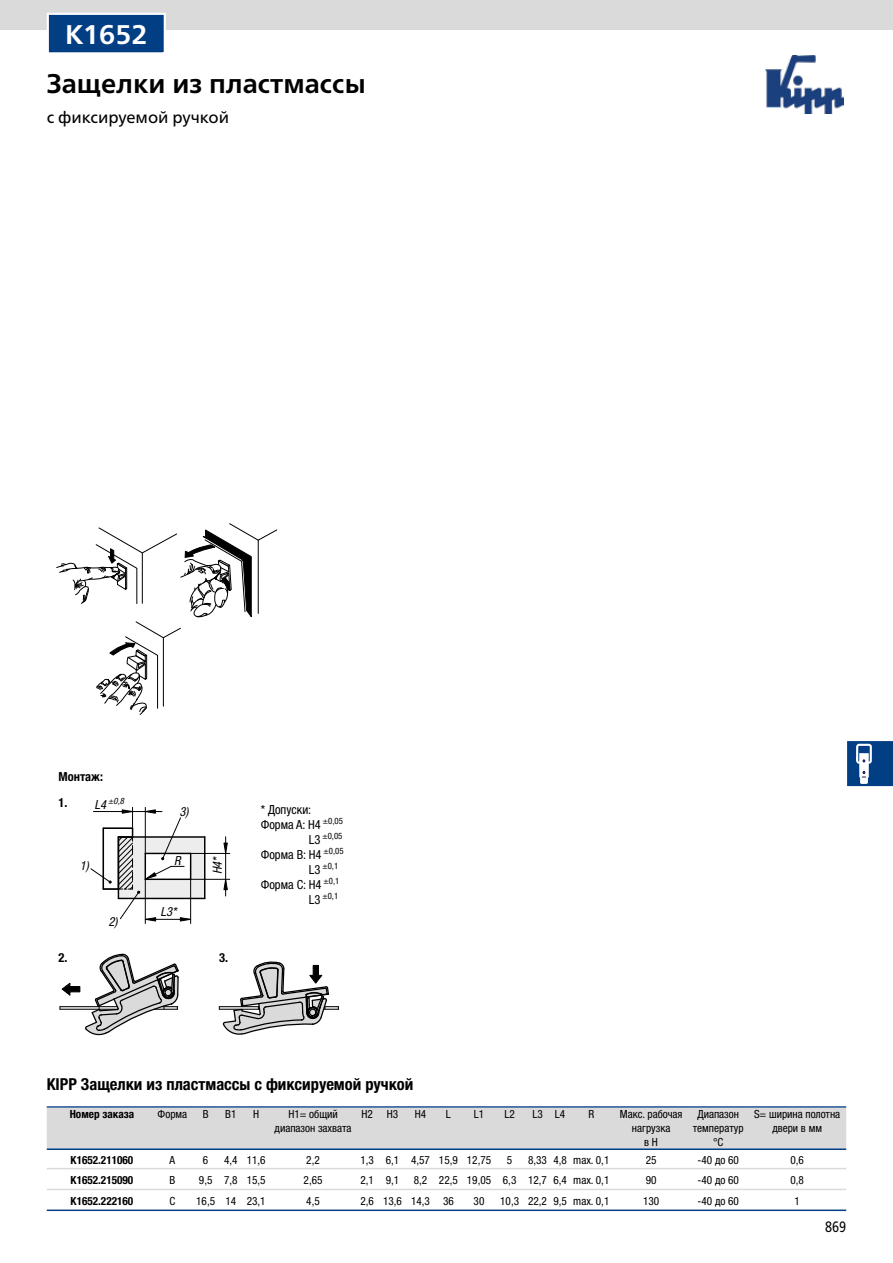
<style>
.page{position:relative;width:893px;height:1263px;background:#fff}
.page>*{position:absolute;margin:0;border:0;box-sizing:border-box;transform-origin:0 0}
.t1{font:700 27px "Frutiger Neue LTW1 G";color:#000}
.t2{font:700 27px "Frutiger Neue LTW1 G";color:#fff}
.t3{font:700 condensed 16.5px "Helvetica Neue LTW1 G";color:#000}
.t4{font:16.5px "Frutiger Neue LTW1 G";color:#000}
.t5{font:15px "Frutiger Neue LTW1 G";color:#000;scale:.81 1}
.t6{font:condensed 12.6px/15px "Helvetica Neue LTW1 G";color:#000}
.t7{font:italic condensed 12.6px "Helvetica Neue LTW1 G";color:#000}
.t8{font:700 condensed 12.6px "Helvetica Neue LTW1 G";color:#000}
.t9{font:condensed 11.25px "Helvetica Neue LTW1 G";color:#000}
.t10{font:700 condensed 11.25px "Helvetica Neue LTW1 G";color:#000}
.t11{font:condensed 8.7px "Helvetica Neue LTW1 G";color:#000}
.t12{font:italic condensed 8.7px "Helvetica Neue LTW1 G";color:#000}
.s1{font-size:12.6px}
</style>
<div class="page">
<img style="left:765px;top:55px;width:79px;height:58px">
<div style="left:0;top:0;width:893px;height:30px;background:#dadada"></div>
<svg style="left:847px;top:741px;width:46px;height:46px;background:#34639b"></svg>
<svg style="left:223px;top:874px;width:5px;height:16px"></svg>
<svg style="left:223px;top:842px;width:5px;height:16px"></svg>
<svg style="left:60px;top:953px;width:119px;height:83px"></svg>
<svg style="left:219px;top:961px;width:120px;height:74px"></svg>
<hr style="left:191px;top:853px;width:39px;height:1px;background:#000">
<hr style="left:191px;top:879px;width:39px;height:1px;background:#000">
<hr style="left:225px;top:837px;width:1px;height:59px;background:#000">
<hr style="left:190px;top:879px;width:1px;height:44px;background:#000">
<hr style="left:145px;top:879px;width:1px;height:44px;background:#000">
<svg style="left:90px;top:807px;width:115px;height:115px"></svg>
<svg style="left:56px;top:523px;width:222px;height:192px"></svg>
<div style="left:48px;top:14px;width:117px;height:39px;background:#023e84"></div>
<div style="left:47px;top:13px;width:119px;height:41px;border:2px solid #fff"></div>
<hr style="left:47px;top:1106px;width:799px;height:2px;background:#023e84">
<div style="left:47px;top:1108px;width:799px;height:41px;background:#dadada"></div>
<hr style="left:47px;top:1148px;width:799px;height:2px;background:#023e84">
<hr style="left:47px;top:1168px;width:799px;height:1px;background:#dadada">
<hr style="left:47px;top:1189px;width:799px;height:1px;background:#dadada">
<hr style="left:47px;top:1209px;width:799px;height:2px;background:#023e84">
<h1 class="t2" style="left:65px;top:18px;width:84px">K1652</h1>
<h1 class="t1" style="left:47px;top:67px;width:320px">Защелки из пластмассы</h1>
<h2 class="t4" style="left:47px;top:105px;width:184px">с фиксируемой ручкой</h2>
<p class="t8" style="left:59px;top:768px;width:46px">Монтаж:</p>
<p class="t8" style="left:59px;top:795px;width:11px">1.</p>
<p class="t12" style="left:95px;top:795px;width:31px"><span class="s1">L4</span> ±0,8</p>
<p class="t7" style="left:80px;top:859px;width:11px">1)</p>
<p class="t7" style="left:108px;top:914px;width:11px">2)</p>
<p class="t7" style="left:179px;top:804px;width:11px">3)</p>
<p class="t7" style="left:174px;top:853px;width:8px">R</p>
<p class="t7" style="left:160px;top:905px;width:17px">L3*</p>
<p class="t7" style="left:210px;top:874px;width:20px;rotate:-90deg">H4*</p>
<p class="t8" style="left:59px;top:950px;width:11px">2.</p>
<p class="t8" style="left:219px;top:950px;width:11px">3.</p>
<p class="t6" style="left:261px;top:802px;width:84px">* Допуски:<br>Форма A: H4 <sup>±0,05</sup></p>
<p class="t11" style="left:309px;top:830px;width:35px"><span class="s1">L3</span> ±0,05</p>
<p class="t6" style="left:261px;top:847px;width:84px">Форма B: H4 <sup>±0,05</sup></p>
<p class="t11" style="left:309px;top:860px;width:31px"><span class="s1">L3</span> ±0,1</p>
<p class="t6" style="left:261px;top:877px;width:80px">Форма C: H4 <sup>±0,1</sup></p>
<p class="t11" style="left:309px;top:891px;width:31px"><span class="s1">L3</span> ±0,1</p>
<h2 class="t3" style="left:47px;top:1074px;width:368px">KIPP Защелки из пластмассы с фиксируемой ручкой</h2>
<p class="t10" style="left:70px;top:1107px;width:66px">Номер заказа</p>
<p class="t9" style="left:158px;top:1107px;width:31px">Форма</p>
<p class="t9" style="left:203px;top:1107px;width:7px">B</p>
<p class="t9" style="left:225px;top:1107px;width:13px">B1</p>
<p class="t9" style="left:253px;top:1107px;width:8px">H</p>
<p class="t9" style="left:288px;top:1107px;width:51px">H1= общий</p>
<p class="t9" style="left:362px;top:1107px;width:38px">H2 H3</p>
<p class="t9" style="left:415px;top:1107px;width:13px">H4</p>
<p class="t9" style="left:446px;top:1107px;width:6px">L</p>
<p class="t9" style="left:474px;top:1107px;width:12px">L1</p>
<p class="t9" style="left:504px;top:1107px;width:12px">L2</p>
<p class="t9" style="left:532px;top:1107px;width:34px">L3 L4</p>
<p class="t9" style="left:588px;top:1107px;width:7px">R</p>
<p class="t9" style="left:620px;top:1107px;width:64px">Макс. рабочая</p>
<p class="t9" style="left:697px;top:1107px;width:43px">Диапазон</p>
<p class="t9" style="left:754px;top:1107px;width:88px">S= ширина полотна</p>
<p class="t9" style="left:275px;top:1121px;width:78px">диапазон захвата</p>
<p class="t9" style="left:632px;top:1121px;width:40px">нагрузка</p>
<p class="t9" style="left:693px;top:1121px;width:52px">температур</p>
<p class="t9" style="left:772px;top:1121px;width:51px">двери в мм</p>
<p class="t9" style="left:644px;top:1135px;width:15px">в Н</p>
<p class="t9" style="left:713px;top:1135px;width:12px">°C</p>
<p class="t10" style="left:71px;top:1153px;width:64px">K1652.211060</p>
<p class="t9" style="left:170px;top:1153px;width:7px">A</p>
<p class="t9" style="left:203px;top:1153px;width:7px">6</p>
<p class="t9" style="left:224px;top:1153px;width:43px">4,4 11,6</p>
<p class="t9" style="left:306px;top:1153px;width:15px">2,2</p>
<p class="t9" style="left:361px;top:1153px;width:132px">1,3 6,1 4,57 15,9 12,75</p>
<p class="t9" style="left:507px;top:1153px;width:7px">5</p>
<p class="t9" style="left:528px;top:1153px;width:83px">8,33 4,8 max. 0,1</p>
<p class="t9" style="left:646px;top:1153px;width:12px">25</p>
<p class="t9" style="left:698px;top:1153px;width:43px">-40 до 60</p>
<p class="t9" style="left:790px;top:1153px;width:15px">0,6</p>
<p class="t10" style="left:71px;top:1174px;width:64px">K1652.215090</p>
<p class="t9" style="left:169px;top:1174px;width:7px">B</p>
<p class="t9" style="left:199px;top:1174px;width:68px">9,5 7,8 15,5</p>
<p class="t9" style="left:304px;top:1174px;width:20px">2,65</p>
<p class="t9" style="left:361px;top:1174px;width:40px">2,1 9,1</p>
<p class="t9" style="left:414px;top:1174px;width:197px">8,2 22,5 19,05 6,3 12,7 6,4 max. 0,1</p>
<p class="t9" style="left:646px;top:1174px;width:12px">90</p>
<p class="t9" style="left:698px;top:1174px;width:43px">-40 до 60</p>
<p class="t9" style="left:790px;top:1174px;width:15px">0,8</p>
<p class="t10" style="left:71px;top:1194px;width:64px">K1652.222160</p>
<p class="t9" style="left:169px;top:1195px;width:7px">C</p>
<p class="t9" style="left:196px;top:1195px;width:71px">16,5 14 23,1</p>
<p class="t9" style="left:306px;top:1195px;width:15px">4,5</p>
<p class="t9" style="left:361px;top:1195px;width:95px">2,6 13,6 14,3 36</p>
<p class="t9" style="left:474px;top:1195px;width:12px">30</p>
<p class="t9" style="left:500px;top:1195px;width:111px">10,3 22,2 9,5 max. 0,1</p>
<p class="t9" style="left:643px;top:1195px;width:18px">130</p>
<p class="t9" style="left:698px;top:1195px;width:43px">-40 до 60</p>
<p class="t9" style="left:794px;top:1195px;width:7px">1</p>
<h3 class="t5" style="left:825px;top:1215px;width:27px">869</h3>
</div>
